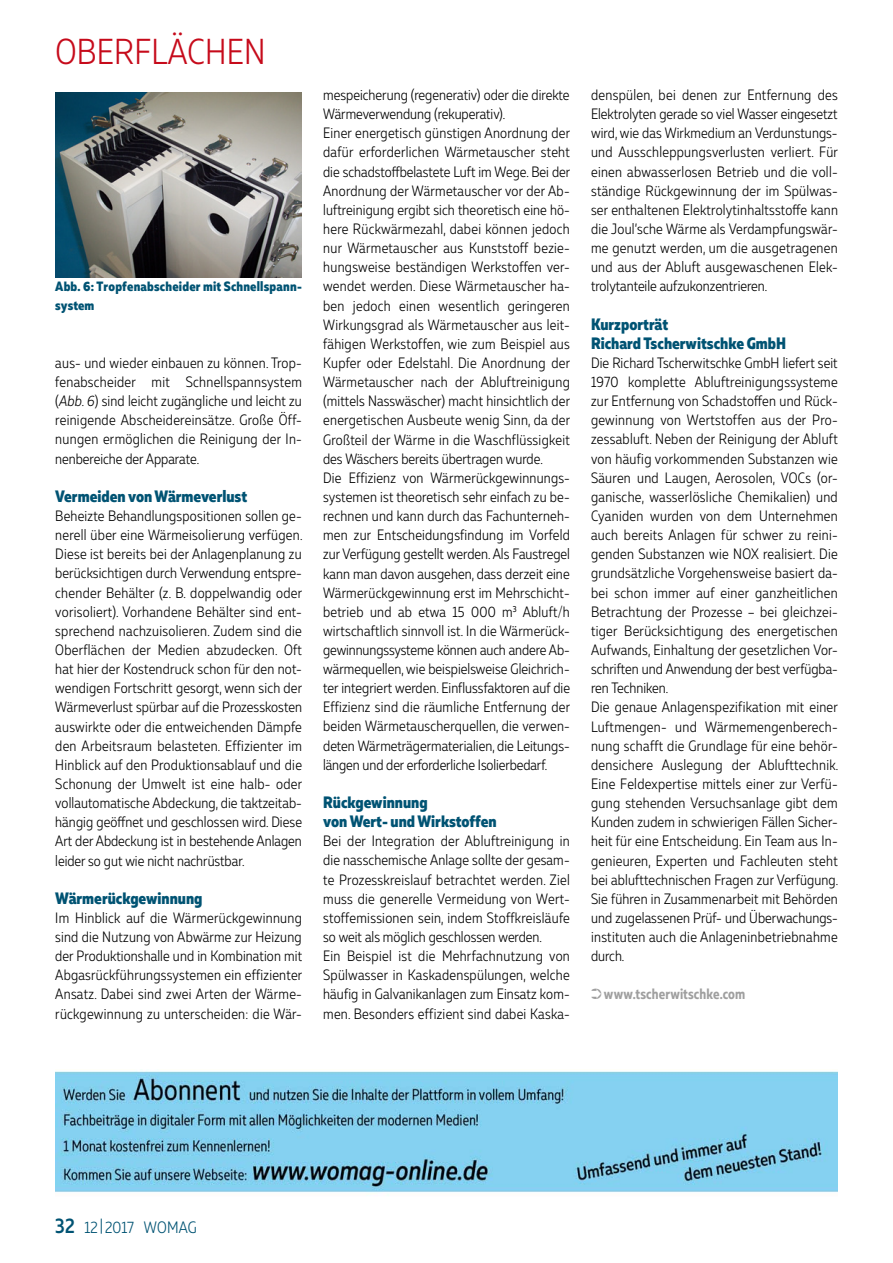
<style>
.page{position:relative;width:893px;height:1263px;background:#fff}
.page>*{position:absolute;margin:0;border:0;box-sizing:border-box;transform-origin:0 0}
.t1{font:300 36px "Muller Narrow";letter-spacing:.01em;color:#c60b1b}
.t2{font:800 16.5px/19.2px "Muller Narrow";color:#005373}
.t3{font:300 16.5px "Muller Narrow";letter-spacing:.005em;color:#005373}
.t4{font:300 15px/19.2px "Muller Narrow";letter-spacing:.015em;color:#000;text-align:justify}
.t5{font:700 15px "Muller Narrow";letter-spacing:.01em;color:#9f9f9f;scale:.94 1}
.t6{font:800 13.5px/19.2px "Muller Narrow";letter-spacing:.015em;color:#005373}
.s1{font-style:italic}
.s2{font-weight:500;font-size:21px}
</style>
<div class="page">
<img style="left:55px;top:92px;width:247px;height:185px">
<img style="left:55px;top:1071px;width:783px;height:122px">
<h1 class="t1" style="left:55px;top:30px;width:212px">OBERFLÄCHEN</h1>
<p class="t6" style="left:55px;top:277px;width:248px">Abb. 6: Tropfenabscheider mit Schnellspann&shy;system</p>
<p class="t4" style="left:55px;top:353px;width:248px">aus- und wieder einbauen zu können. Trop&shy;fenabscheider mit Schnellspannsystem (<span class="s1">Abb. 6</span>) sind leicht zugängliche und leicht zu reinigende Abscheidereinsätze. Große Öff&shy;nungen ermöglichen die Reinigung der In&shy;nenbereiche der Apparate.</p>
<p class="t2" style="left:55px;top:486px;width:193px">Vermeiden von Wärmeverlust</p>
<p class="t4" style="left:55px;top:506px;width:249px">Beheizte Behandlungspositionen sollen ge&shy;nerell über eine Wärmeisolierung verfügen.<br>Diese ist bereits bei der Anlagenplanung zu berücksichtigen durch Verwendung entspre&shy;chender Behälter (z. B. doppelwandig oder vorisoliert). Vorhandene Behälter sind ent&shy;sprechend nachzuisolieren. Zudem sind die Oberflächen der Medien abzudecken. Oft hat hier der Kostendruck schon für den not&shy;wendigen Fortschritt gesorgt, wenn sich der Wärmeverlust spürbar auf die Prozesskosten auswirkte oder die entweichenden Dämpfe den Arbeitsraum belasteten. Effizienter im Hinblick auf den Produktionsablauf und die Schonung der Umwelt ist eine halb- oder vollautomatische Abdeckung, die taktzeitab&shy;hängig geöffnet und geschlossen wird. Diese Art der Abdeckung ist in bestehende Anlagen leider so gut wie nicht nachrüstbar.</p>
<p class="t2" style="left:55px;top:888px;width:149px">Wärmerückgewinnung</p>
<p class="t4" style="left:55px;top:908px;width:249px">Im Hinblick auf die Wärmerückgewinnung sind die Nutzung von Abwärme zur Heizung der Produktionshalle und in Kombination mit Abgasrückführungssystemen ein effizienter Ansatz. Dabei sind zwei Arten der Wärme&shy;rückgewinnung zu unterscheiden: die Wär-</p>
<p class="t4" style="left:323px;top:85px;width:249px;text-align:left">mespeicherung (regenerativ) oder die direkte Wärmeverwendung (rekuperativ).<br>Einer energetisch günstigen Anordnung der dafür erforderlichen Wärmetauscher steht die schadstoffbelastete Luft im Wege. Bei der Anordnung der Wärmetauscher vor der Ab&shy;luftreinigung ergibt sich theoretisch eine hö&shy;here Rückwärmezahl, dabei können jedoch nur Wärmetauscher aus Kunststoff bezie&shy;hungsweise beständigen Werkstoffen ver&shy;wendet werden. Diese Wärmetauscher ha&shy;ben jedoch einen wesentlich geringeren Wirkungsgrad als Wärmetauscher aus leit&shy;fähigen Werkstoffen, wie zum Beispiel aus Kupfer oder Edelstahl. Die Anordnung der Wärmetauscher nach der Abluftreinigung (mittels Nasswäscher) macht hinsichtlich der energetischen Ausbeute wenig Sinn, da der Großteil der Wärme in die Waschflüssigkeit des Wäschers bereits übertragen wurde.<br>Die Effizienz von Wärmerückgewinnungs&shy;systemen ist theoretisch sehr einfach zu be&shy;rechnen und kann durch das Fachunterneh&shy;men zur Entscheidungsfindung im Vorfeld zur Verfügung gestellt werden. Als Faustregel kann man davon ausgehen, dass derzeit eine Wärmerückgewinnung erst im Mehrschicht&shy;betrieb und ab etwa 15 000 m<sup>3</sup> Abluft/h wirtschaftlich sinnvoll ist. In die Wärmerück&shy;gewinnungssysteme können auch andere Ab&shy;wärmequellen, wie beispielsweise Gleichrich&shy;ter integriert werden. Einflussfaktoren auf die Effizienz sind die räumliche Entfernung der beiden Wärmetauscherquellen, die verwen&shy;deten Wärmeträgermaterialien, die Leitungs&shy;längen und der erforderliche Isolierbedarf.</p>
<p class="t2" style="left:323px;top:793px;width:175px">Rückgewinnung<br>von Wert- und Wirkstoffen</p>
<p class="t4" style="left:323px;top:831px;width:248px;text-align:left">Bei der Integration der Abluftreinigung in die nasschemische Anlage sollte der gesam&shy;te Prozesskreislauf betrachtet werden. Ziel muss die generelle Vermeidung von Wert&shy;stoffemissionen sein, indem Stoffkreisläufe so weit als möglich geschlossen werden.<br>Ein Beispiel ist die Mehrfachnutzung von Spülwasser in Kaskadenspülungen, welche häufig in Galvanikanlagen zum Einsatz kom&shy;men. Besonders effizient sind dabei Kaska-</p>
<p class="t4" style="left:591px;top:85px;width:248px">denspülen, bei denen zur Entfernung des Elektrolyten gerade so viel Wasser eingesetzt wird, wie das Wirkmedium an Verdunstungs&shy;und Ausschleppungsverlusten verliert. Für einen abwasserlosen Betrieb und die voll&shy;ständige Rückgewinnung der im Spülwas&shy;ser enthaltenen Elektrolytinhaltsstoffe kann die Joul’sche Wärme als Verdampfungswär&shy;me genutzt werden, um die ausgetragenen und aus der Abluft ausgewaschenen Elek&shy;trolytanteile aufzukonzentrieren.</p>
<p class="t2" style="left:591px;top:314px;width:197px">Kurzporträt<br>Richard Tscherwitschke GmbH</p>
<p class="t4" style="left:591px;top:353px;width:249px;text-align:left">Die Richard Tscherwitschke GmbH liefert seit 1970 komplette Abluftreinigungssysteme zur Entfernung von Schadstoffen und Rück&shy;gewinnung von Wertstoffen aus der Pro&shy;zessabluft. Neben der Reinigung der Abluft von häufig vorkommenden Substanzen wie Säuren und Laugen, Aerosolen, VOCs (or&shy;ganische, wasserlösliche Chemikalien) und Cyaniden wurden von dem Unternehmen auch bereits Anlagen für schwer zu reini&shy;genden Substanzen wie NOX realisiert. Die grundsätzliche Vorgehensweise basiert da&shy;bei schon immer auf einer ganzheitlichen Betrachtung der Prozesse – bei gleichzei&shy;tiger Berücksichtigung des energetischen Aufwands, Einhaltung der gesetzlichen Vor&shy;schriften und Anwendung der best verfügba&shy;ren Techniken.<br>Die genaue Anlagenspezifikation mit einer Luftmengen- und Wärmemengenberech&shy;nung schafft die Grundlage für eine behör&shy;densichere Auslegung der Ablufttechnik.<br>Eine Feldexpertise mittels einer zur Verfü&shy;gung stehenden Versuchsanlage gibt dem Kunden zudem in schwierigen Fällen Sicher&shy;heit für eine Entscheidung. Ein Team aus In&shy;genieuren, Experten und Fachleuten steht bei ablufttechnischen Fragen zur Verfügung.<br>Sie führen in Zusammenarbeit mit Behörden und zugelassenen Prüf- und Überwachungs&shy;instituten auch die Anlageninbetriebnahme durch.</p>
<p class="t5" style="left:591px;top:985px;width:166px">➲www.tscherwitschke.com</p>
<p class="t3" style="left:55px;top:1217px;width:143px"><span class="s2">32</span> 12 | 2017 WOMAG</p>
</div>
